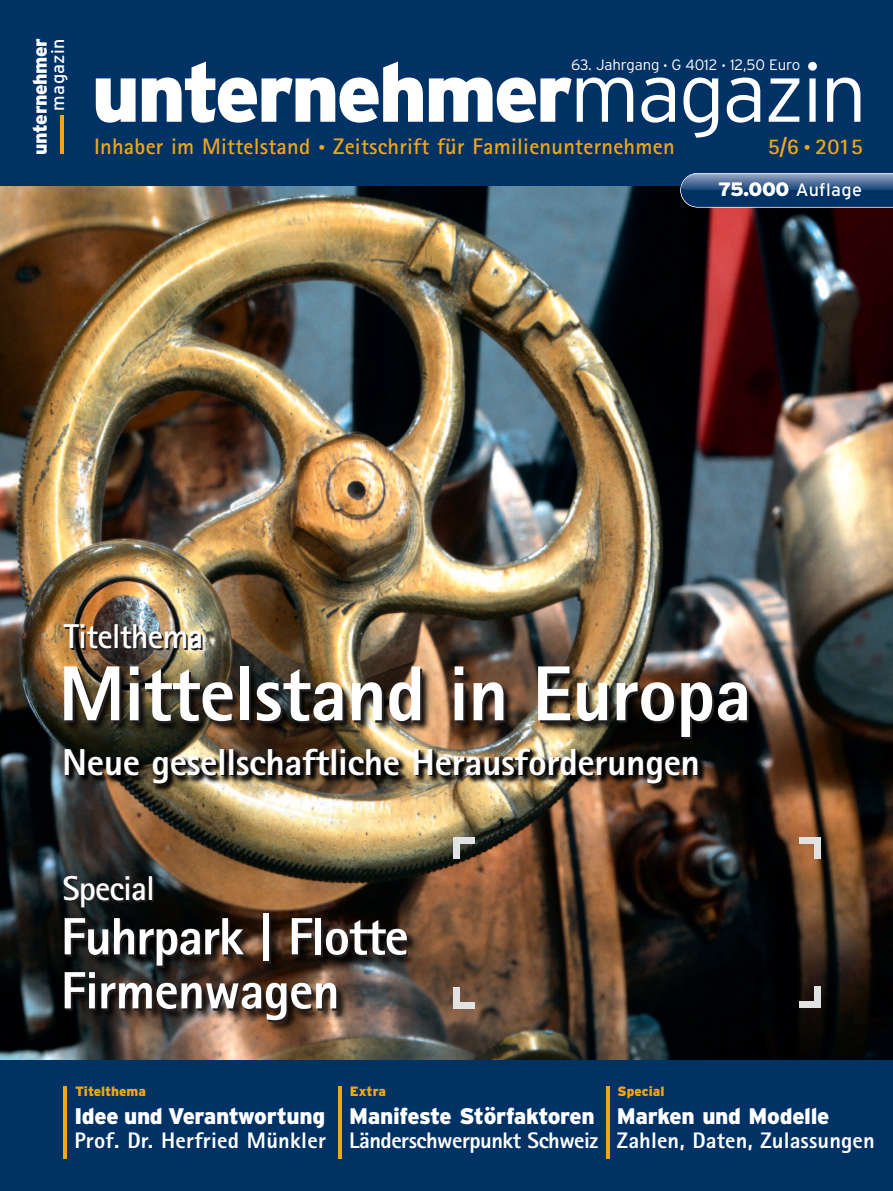
<style>
.page{position:relative;width:893px;height:1191px;background:#fff}
.page>*{position:absolute;margin:0;border:0;box-sizing:border-box;transform-origin:0 0}
.t1{font:900 82.5px "Interstate";letter-spacing:-.035em;color:#fff}
.t2{font:800 78px "Rotis Sans Serif";letter-spacing:-.01em;color:#fff}
.t3{font:800 52.5px/54px "Rotis Sans Serif";letter-spacing:-.03em;color:#fff}
.t4{font:800 37.5px "Rotis Sans Serif";letter-spacing:-.01em;color:#fff}
.t5{font:700 34.5px "Rotis Sans Serif";letter-spacing:-.025em;color:#fff}
.t6{font:700 22.5px "Rotis Sans Serif";letter-spacing:.01em;color:#efa715}
.t7{font:900 22.5px "Interstate";letter-spacing:-.015em;color:#fff}
.t8{font:800 22.5px "Rotis Sans Serif";letter-spacing:.005em;color:#fff}
.t9{font:800 22.5px "Rotis Sans Serif";letter-spacing:-.02em;color:#fff}
.t10{font:900 19.5px "Interstate";letter-spacing:-.02em;color:#fff}
.t11{font:18px "Interstate";letter-spacing:.02em;color:#fff}
.t12{font:300 15px "Interstate";letter-spacing:-.005em;color:#fff}
.t13{font:900 13.5px "Interstate";color:#efa715}
.s1{font-size:12px}
.s2{font-weight:300}
.s3{font-weight:800;font-size:13.5px}
.s4{font-weight:900;font-size:19.5px}
</style>
<div class="page">
<img style="left:0;top:186px;width:893px;height:874px">
<div style="left:0;top:0;width:893px;height:186px;background:#003265"></div>
<hr style="left:61px;top:115px;width:3px;height:39px;background:#efa715">
<div style="left:454px;top:837px;width:6px;height:21px;background:#e1e2e4"></div>
<div style="left:454px;top:837px;width:21px;height:6px;background:#e1e2e4"></div>
<div style="left:799px;top:837px;width:22px;height:7px;background:#e1e2e4"></div>
<div style="left:814px;top:837px;width:7px;height:21px;background:#e1e2e4"></div>
<div style="left:814px;top:986px;width:7px;height:21px;background:#e1e2e4"></div>
<div style="left:799px;top:1001px;width:22px;height:6px;background:#e1e2e4"></div>
<svg style="left:678px;top:173px;width:215px;height:34px"></svg>
<div style="left:0;top:1060px;width:893px;height:131px;background:#003265"></div>
<hr style="left:64px;top:1086px;width:3px;height:72px;background:#efa715">
<hr style="left:339px;top:1086px;width:3px;height:72px;background:#efa715">
<hr style="left:606px;top:1086px;width:4px;height:72px;background:#efa715">
<img style="left:52px;top:651px;width:841px;height:137px">
<img style="left:41px;top:894px;width:436px;height:156px">
<img style="left:56px;top:738px;width:708px;height:79px">
<img style="left:56px;top:738px;width:693px;height:74px">
<p class="t10" style="left:29px;top:155px;width:118px;rotate:-90deg">unternehmer</p>
<p class="t11" style="left:47px;top:111px;width:74px;rotate:-90deg">magazin</p>
<p class="t12" style="left:571px;top:56px;width:231px">63. Jahrgang <span class="s1">•</span> G 4012 <span class="s1">•</span> 12,50 Euro</p>
<h1 class="t1" style="left:91px;top:45px;width:777px">unternehmer<span class="s2">magazin</span></h1>
<p class="t6" style="left:94px;top:138px;width:582px">Inhaber im Mittelstand <span class="s3">•</span> Zeitschrift für Familienunternehmen</p>
<p class="t6" style="left:768px;top:138px;width:97px">5/6 <span class="s3">•</span> 2015</p>
<p class="t11" style="left:718px;top:180px;width:145px"><span class="s4">75.000</span> Auflage</p>
<h3 class="t5" style="left:64px;top:624px;width:141px">Titelthema</h3>
<h2 class="t2" style="left:59px;top:666px;width:695px">Mittelstand in Europa</h2>
<h3 class="t4" style="left:62px;top:749px;width:639px">Neue gesellschaftliche Herausforderungen</h3>
<h3 class="t5" style="left:62px;top:876px;width:94px">Special</h3>
<h3 class="t3" style="left:61px;top:915px;width:350px">Fuhrpark | Flotte<br>Firmenwagen</h3>
<p class="t13" style="left:75px;top:1083px;width:72px">Titelthema</p>
<p class="t7" style="left:74px;top:1102px;width:252px">Idee und Verantwortung</p>
<p class="t8" style="left:74px;top:1132px;width:253px">Prof. Dr. Herfried Münkler</p>
<p class="t13" style="left:350px;top:1083px;width:38px">Extra</p>
<p class="t7" style="left:349px;top:1102px;width:247px">Manifeste Störfaktoren</p>
<p class="t9" style="left:349px;top:1132px;width:251px">Länderschwerpunkt Schweiz</p>
<p class="t13" style="left:618px;top:1083px;width:48px">Special</p>
<p class="t7" style="left:617px;top:1102px;width:214px">Marken und Modelle</p>
<p class="t8" style="left:617px;top:1132px;width:259px">Zahlen, Daten, Zulassungen</p>
</div>
